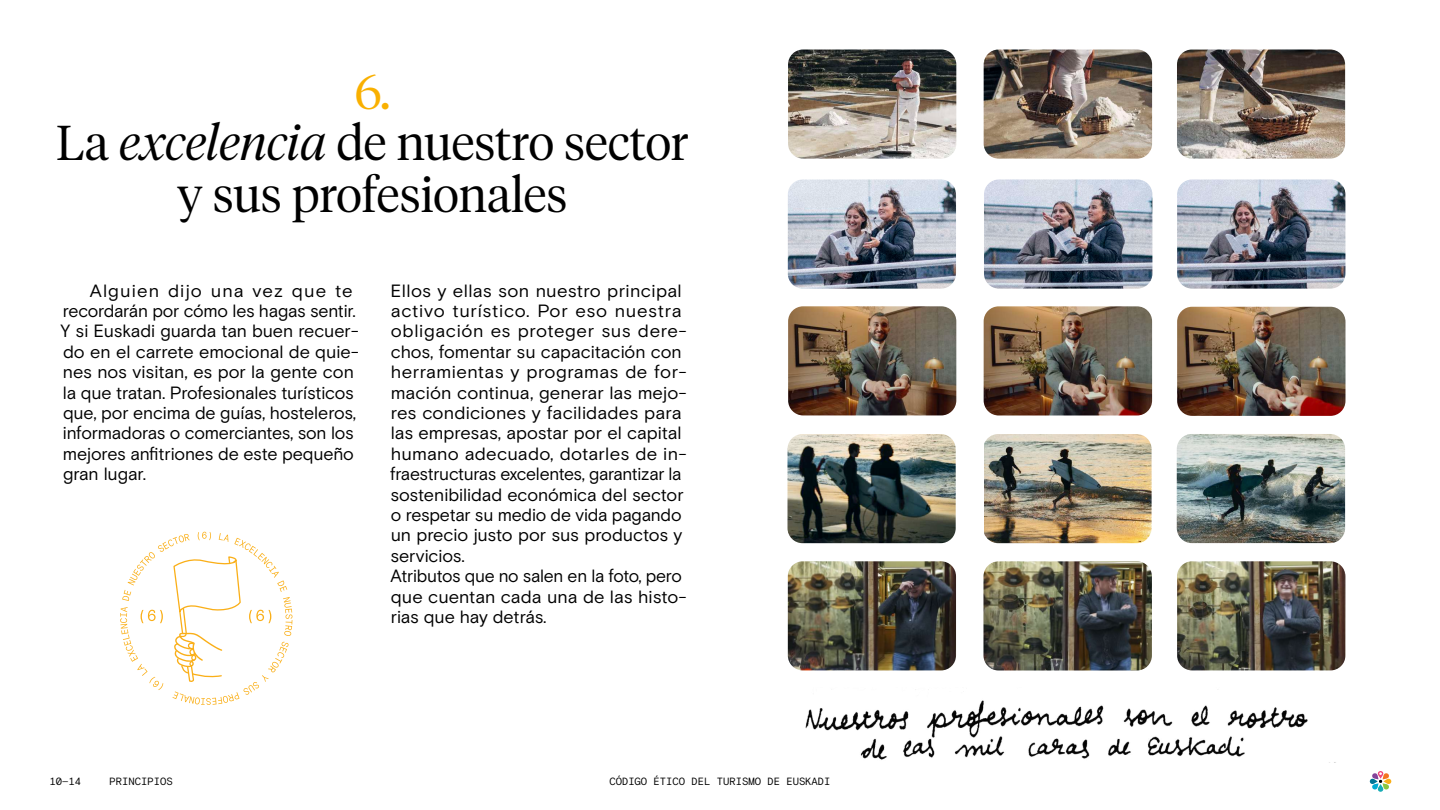
<style>
.page{position:relative;width:1440px;height:810px;background:#fff}
.page>*{position:absolute;margin:0;border:0;box-sizing:border-box;transform-origin:0 0}
.t1{font:300 48.75px/51.8px "Tiempos Headline";color:#000;text-align:center}
.t2{font:17.77px/20.4px "Basis Grotesque Pro";letter-spacing:-.005em;color:#000}
.t3{font:10.5px "Basis Grotesque Pro Mono";color:#000}
.s1{color:#f9b000}
.s2{font-style:italic}
</style>
<div class="page">
<div style="left:1378px;top:784px;width:5px;height:8px;background:#18acb5;border-radius:3px"></div>
<div style="left:1370px;top:779px;width:8px;height:5px;background:#007697;border-radius:3px"></div>
<div style="left:1383px;top:779px;width:8px;height:5px;background:#faaf18;border-radius:3px"></div>
<svg style="left:1372px;top:771px;width:17px;height:19px"></svg>
<img style="left:788px;top:306px;width:168px;height:109px">
<img style="left:983px;top:561px;width:169px;height:109px">
<img style="left:1177px;top:179px;width:168px;height:110px">
<img style="left:788px;top:49px;width:168px;height:110px">
<img style="left:788px;top:434px;width:168px;height:109px">
<img style="left:1177px;top:307px;width:169px;height:109px">
<img style="left:788px;top:561px;width:168px;height:109px">
<img style="left:984px;top:50px;width:168px;height:109px">
<img style="left:984px;top:306px;width:168px;height:110px">
<img style="left:984px;top:179px;width:168px;height:110px">
<img style="left:1177px;top:561px;width:168px;height:109px">
<img style="left:1177px;top:49px;width:168px;height:110px">
<img style="left:984px;top:434px;width:168px;height:109px">
<img style="left:1177px;top:434px;width:168px;height:109px">
<img style="left:788px;top:179px;width:168px;height:110px">
<svg style="left:120px;top:532px;width:173px;height:173px"></svg>
<img style="left:805px;top:700px;width:503px;height:33px">
<img style="left:860px;top:733px;width:385px;height:27px">
<h1 class="t1" style="left:56px;top:63px;width:634px"><span class="s1">6.<br></span>La <span class="s2">excelencia</span> de nuestro sector y sus profesionales</h1>
<p class="t2" style="left:61px;top:280px;width:300px;text-indent:29px">Alguien dijo una vez que te recordarán por cómo les hagas sentir.<br>Y si Euskadi guarda tan buen recuer&shy;do en el carrete emocional de quie&shy;nes nos visitan, es por la gente con la que tratan. Profesionales turísticos que, por encima de guías, hosteleros, informadoras o comerciantes, son los mejores anfitriones de este pequeño gran lugar.</p>
<p class="t2" style="left:390px;top:280px;width:298px">Ellos y ellas son nuestro principal activo turístico. Por eso nuestra obligación es proteger sus dere&shy;chos, fomentar su capacitación con herramientas y programas de for&shy;mación continua, generar las mejo&shy;res condiciones y facilidades para las empresas, apostar por el capital humano adecuado, dotarles de in&shy;fraestructuras excelentes, garantizar la sostenibilidad económica del sector o respetar su medio de vida pagando un precio justo por sus productos y servicios.<br>Atributos que no salen en la foto, pero que cuentan cada una de las histo&shy;rias que hay detrás.</p>
<p class="t3" style="left:50px;top:776px;width:33px">10—14</p>
<p class="t3" style="left:109px;top:776px;width:65px">PRINCIPIOS</p>
<p class="t3" style="left:609px;top:775px;width:223px">CÓDIGO ÉTICO DEL TURISMO DE EUSKADI</p>
</div>
